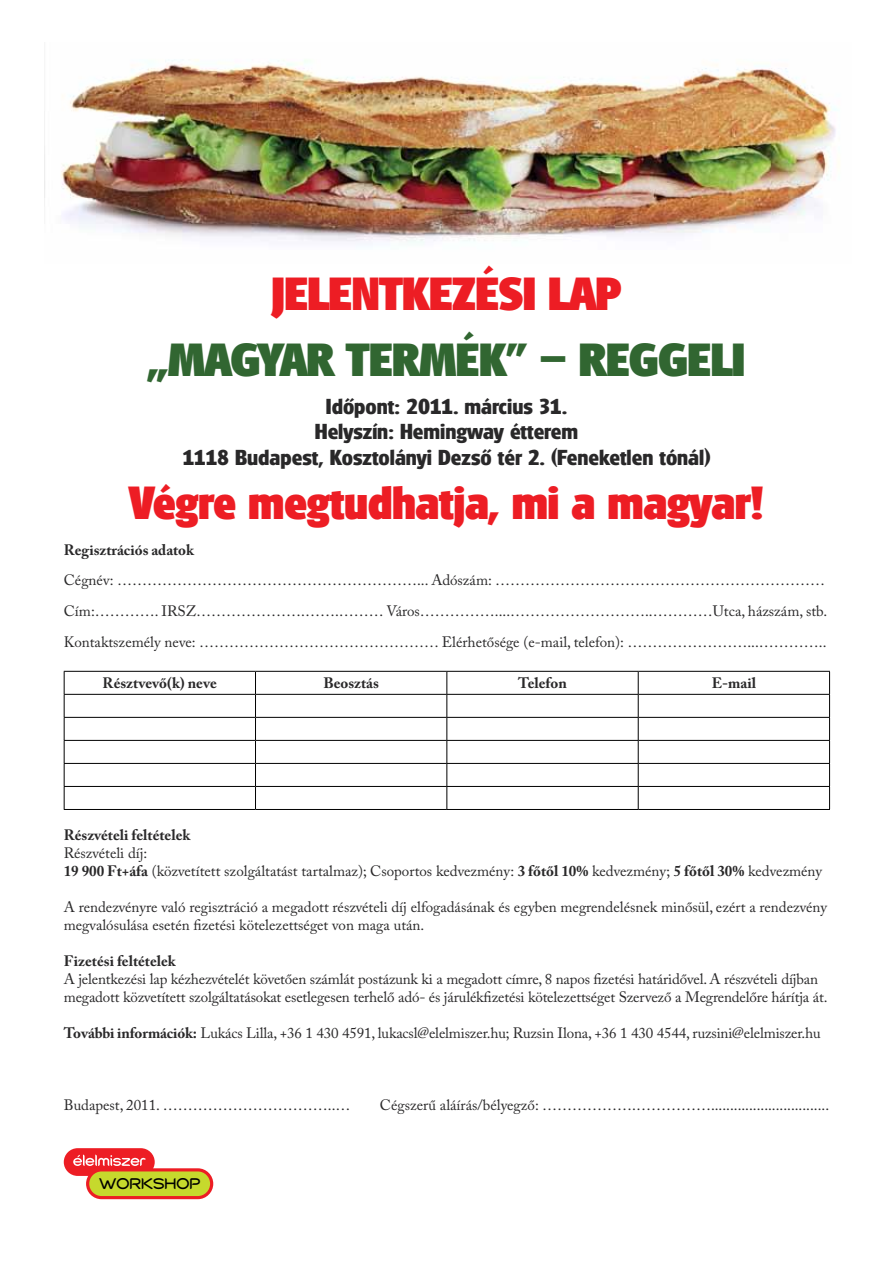
<style>
.page{position:relative;width:893px;height:1263px;background:#fff}
.page>*{position:absolute;margin:0;border:0;box-sizing:border-box;transform-origin:0 0}
.t1{font:800 45px "Glasgow";letter-spacing:-.01em;color:#ed1d24}
.t2{font:800 45px "Glasgow";letter-spacing:-.01em;color:#316631}
.t3{font:700 21px/25.2px "Glasgow";color:#292829;text-align:center}
.t4{font:700 16.5px "Cabourg";color:#000}
.t5{font:15px/18px "Adobe Caslon Pro";color:#292829}
.t6{font:700 15px "Adobe Caslon Pro";color:#292829}
.s1{font-weight:700}
</style>
<div class="page">
<img style="left:44px;top:59px;width:796px;height:184px">
<div style="left:64px;top:1148px;width:91px;height:28px;background:#ed1d24;border-radius:14px"></div>
<svg style="left:73px;top:1154px;width:73px;height:12px"></svg>
<div style="left:88px;top:1170px;width:124px;height:27px;background:#c6d92d;border-radius:14px"></div>
<div style="left:86px;top:1168px;width:127px;height:31px;border:3px solid #ed1d24;border-radius:14px"></div>
<hr style="left:64px;top:671px;width:191px;height:1px;background:#000">
<hr style="left:255px;top:671px;width:192px;height:1px;background:#000">
<hr style="left:447px;top:671px;width:191px;height:1px;background:#000">
<hr style="left:638px;top:671px;width:192px;height:1px;background:#000">
<hr style="left:64px;top:694px;width:191px;height:1px;background:#000">
<hr style="left:255px;top:694px;width:192px;height:1px;background:#000">
<hr style="left:447px;top:694px;width:191px;height:1px;background:#000">
<hr style="left:638px;top:694px;width:192px;height:1px;background:#000">
<hr style="left:64px;top:717px;width:191px;height:1px;background:#000">
<hr style="left:255px;top:717px;width:192px;height:1px;background:#000">
<hr style="left:447px;top:717px;width:191px;height:1px;background:#000">
<hr style="left:638px;top:717px;width:192px;height:1px;background:#000">
<hr style="left:64px;top:740px;width:191px;height:1px;background:#000">
<hr style="left:255px;top:740px;width:192px;height:1px;background:#000">
<hr style="left:447px;top:740px;width:191px;height:1px;background:#000">
<hr style="left:638px;top:740px;width:192px;height:1px;background:#000">
<hr style="left:64px;top:763px;width:191px;height:1px;background:#000">
<hr style="left:255px;top:763px;width:192px;height:1px;background:#000">
<hr style="left:447px;top:763px;width:191px;height:1px;background:#000">
<hr style="left:638px;top:763px;width:192px;height:1px;background:#000">
<hr style="left:64px;top:786px;width:191px;height:1px;background:#000">
<svg style="left:64px;top:672px;width:1px;height:137px"></svg>
<hr style="left:255px;top:786px;width:192px;height:1px;background:#000">
<svg style="left:255px;top:672px;width:1px;height:137px"></svg>
<hr style="left:447px;top:786px;width:191px;height:1px;background:#000">
<svg style="left:446px;top:672px;width:1px;height:137px"></svg>
<hr style="left:638px;top:786px;width:192px;height:1px;background:#000">
<svg style="left:638px;top:672px;width:1px;height:137px"></svg>
<svg style="left:829px;top:672px;width:1px;height:137px"></svg>
<hr style="left:64px;top:809px;width:191px;height:1px;background:#000">
<hr style="left:255px;top:809px;width:192px;height:1px;background:#000">
<hr style="left:447px;top:809px;width:191px;height:1px;background:#000">
<hr style="left:638px;top:809px;width:192px;height:1px;background:#000">
<h1 class="t1" style="left:271px;top:265px;width:351px">JELENTKEZÉSI LAP</h1>
<h1 class="t2" style="left:148px;top:332px;width:599px">„MAGYAR TERMÉK” – REGGELI</h1>
<h2 class="t3" style="left:182px;top:394px;width:530px">Időpont: 2011. március 31.<br>Helyszín: Hemingway étterem<br>1118 Budapest, Kosztolányi Dezső tér 2. (Feneketlen tónál)</h2>
<h1 class="t1" style="left:129px;top:474px;width:636px">Végre megtudhatja, mi a magyar!</h1>
<p class="t6" style="left:64px;top:541px;width:132px">Regisztrációs adatok</p>
<p class="t5" style="left:64px;top:565px;width:765px;line-height:30.8px">Cégnév: ……………………………………………………... Adószám: …………………………………………………………<br>Cím:…………. IRSZ………………….…….……… Város……………....………………………..…………Utca, házszám, stb.<br>Kontaktszemély neve: ………………………………………… Elérhetősége (e-mail, telefon): ……………………...…………..</p>
<p class="t6" style="left:103px;top:674px;width:116px">Résztvevő(k) neve</p>
<p class="t6" style="left:323px;top:674px;width:57px">Beosztás</p>
<p class="t6" style="left:518px;top:674px;width:50px">Telefon</p>
<p class="t6" style="left:712px;top:674px;width:46px">E-mail</p>
<p class="t6" style="left:64px;top:826px;width:128px">Részvételi feltételek</p>
<p class="t5" style="left:64px;top:844px;width:760px">Részvételi díj:<br><span class="s1">19 900 Ft+áfa</span> (közvetített szolgáltatást tartalmaz); Csoportos kedvezmény: <span class="s1">3 főtől 10%</span> kedvezmény; <span class="s1">5 főtől 30%</span> kedvezmény</p>
<p class="t5" style="left:64px;top:898px;width:765px">A rendezvényre való regisztráció a megadott részvételi díj elfogadásának és egyben megrendelésnek minősül, ezért a rendezvény megvalósulása esetén fizetési kötelezettséget von maga után.</p>
<p class="t6" style="left:64px;top:952px;width:114px">Fizetési feltételek</p>
<p class="t5" style="left:64px;top:970px;width:765px">A jelentkezési lap kézhezvételét követően számlát postázunk ki a megadott címre, 8 napos fizetési határidővel. A részvételi díjban megadott közvetített szolgáltatásokat esetlegesen terhelő adó- és járulékfizetési kötelezettséget Szervező a Megrendelőre hárítja át.</p>
<p class="t5" style="left:64px;top:1024px;width:758px"><span class="s1">További információk:</span> Lukács Lilla, +36 1 430 4591, lukacsl@elelmiszer.hu; Ruzsin Ilona, +36 1 430 4544, ruzsini@elelmiszer.hu</p>
<p class="t5" style="left:64px;top:1096px;width:288px">Budapest, 2011. ……………………………..…</p>
<p class="t5" style="left:380px;top:1096px;width:451px">Cégszerű aláírás/bélyegző: ……………….……………...............................</p>
<p class="t4" style="left:99px;top:1175px;width:103px">WORKSHOP</p>
</div>
